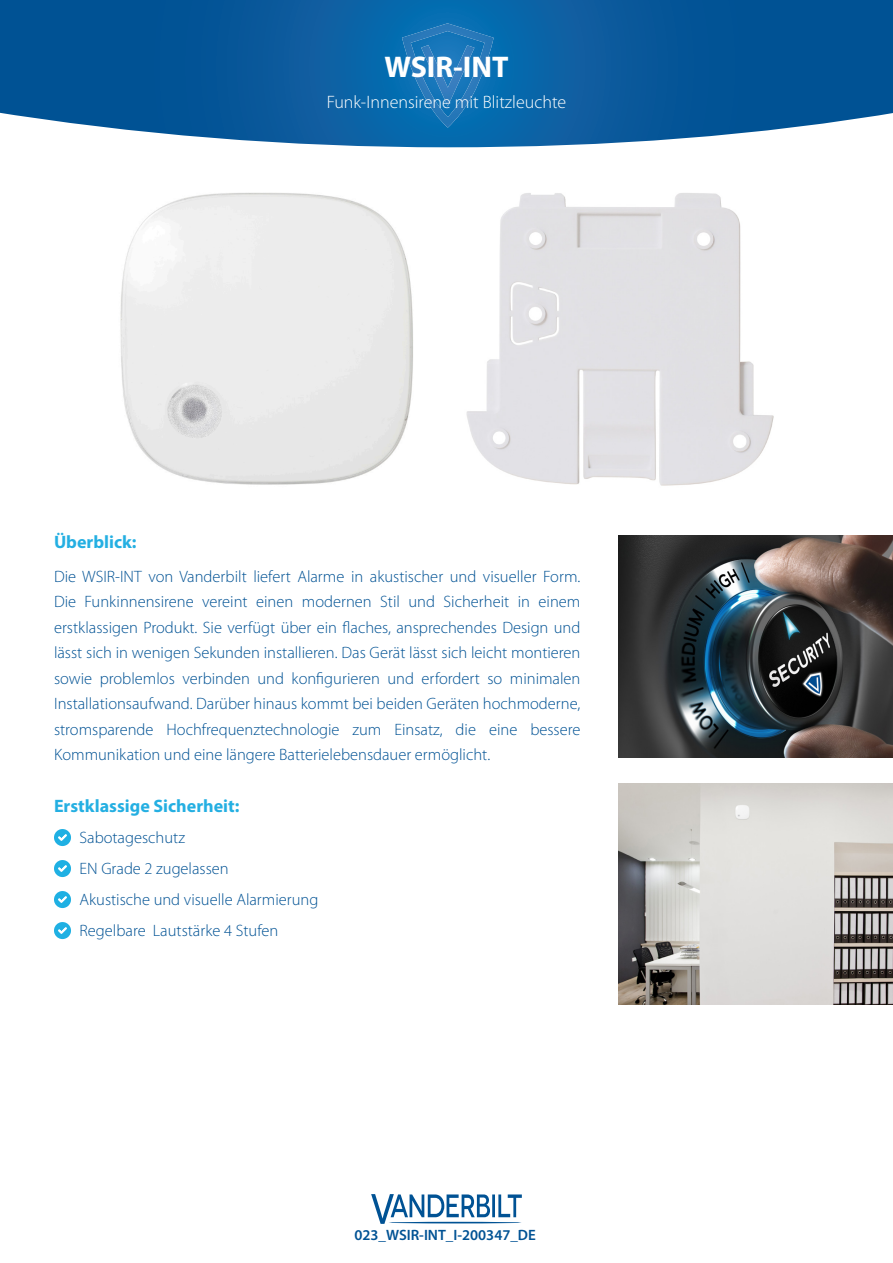
<style>
.page{position:relative;width:893px;height:1263px;background:#fff}
.page>*{position:absolute;margin:0;border:0;box-sizing:border-box;transform-origin:0 0}
.t1{font:700 30px "Myriad Pro";color:#fff}
.Main-header-text{font:700 18px "Myriad Pro";color:#24afe2}
.t2{font:300 18px "Myriad Pro";color:#fff}
.body-text{font:300 16.5px/25.5px "Myriad Pro";color:#005294;text-align:justify}
.list-body-text{font:300 16.5px "Myriad Pro";color:#005294}
.t3{font:600 15px "Myriad Pro";color:#005294}
</style>
<div class="page">
<svg style="left:0;top:0;width:893px;height:147px;background:#1966a3"></svg>
<svg style="left:402px;top:23px;width:92px;height:105px;background:#1976b8"></svg>
<svg style="left:371px;top:1194px;width:151px;height:30px"></svg>
<hr style="left:389px;top:1222px;width:133px;height:1px;background:#005294;border-radius:50%">
<svg style="left:54px;top:829px;width:17px;height:17px"></svg>
<svg style="left:54px;top:860px;width:17px;height:17px"></svg>
<svg style="left:54px;top:891px;width:17px;height:17px"></svg>
<svg style="left:54px;top:922px;width:17px;height:17px"></svg>
<img style="left:618px;top:536px;width:275px;height:221px">
<img style="left:618px;top:783px;width:275px;height:221px">
<img style="left:120px;top:192px;width:293px;height:293px">
<img style="left:466px;top:193px;width:308px;height:293px">
<h1 class="t1" style="left:384px;top:47px;width:126px">WSIR-INT</h1>
<p class="t2" style="left:327px;top:91px;width:241px">Funk-Innensirene mit Blitzleuchte</p>
<p class="Main-header-text" style="left:54px;top:530px;width:84px">Überblick:</p>
<p class="body-text" style="left:54px;top:563px;width:528px">Die WSIR-INT von Vanderbilt liefert Alarme in akustischer und visueller Form.<br>Die Funkinnensirene vereint einen modernen Stil und Sicherheit in einem erstklassigen Produkt. Sie verfügt über ein flaches, ansprechendes Design und lässt sich in wenigen Sekunden installieren. Das Gerät lässt sich leicht montieren sowie problemlos verbinden und konfigurieren und erfordert so minimalen Installationsaufwand. Darüber hinaus kommt bei beiden Geräten hochmoderne, stromsparende Hochfrequenztechnologie zum Einsatz, die eine bessere Kommunikation und eine längere Batterielebensdauer ermöglicht.</p>
<p class="Main-header-text" style="left:54px;top:794px;width:187px">Erstklassige Sicherheit:</p>
<p class="list-body-text" style="left:80px;top:828px;width:107px">Sabotageschutz</p>
<p class="list-body-text" style="left:80px;top:859px;width:151px">EN Grade 2 zugelassen</p>
<p class="list-body-text" style="left:80px;top:890px;width:240px">Akustische und visuelle Alarmierung</p>
<p class="list-body-text" style="left:80px;top:921px;width:200px">Regelbare Lautstärke 4 Stufen</p>
<p class="t3" style="left:354px;top:1226px;width:183px">023_WSIR-INT_I-200347_DE</p>
</div>
